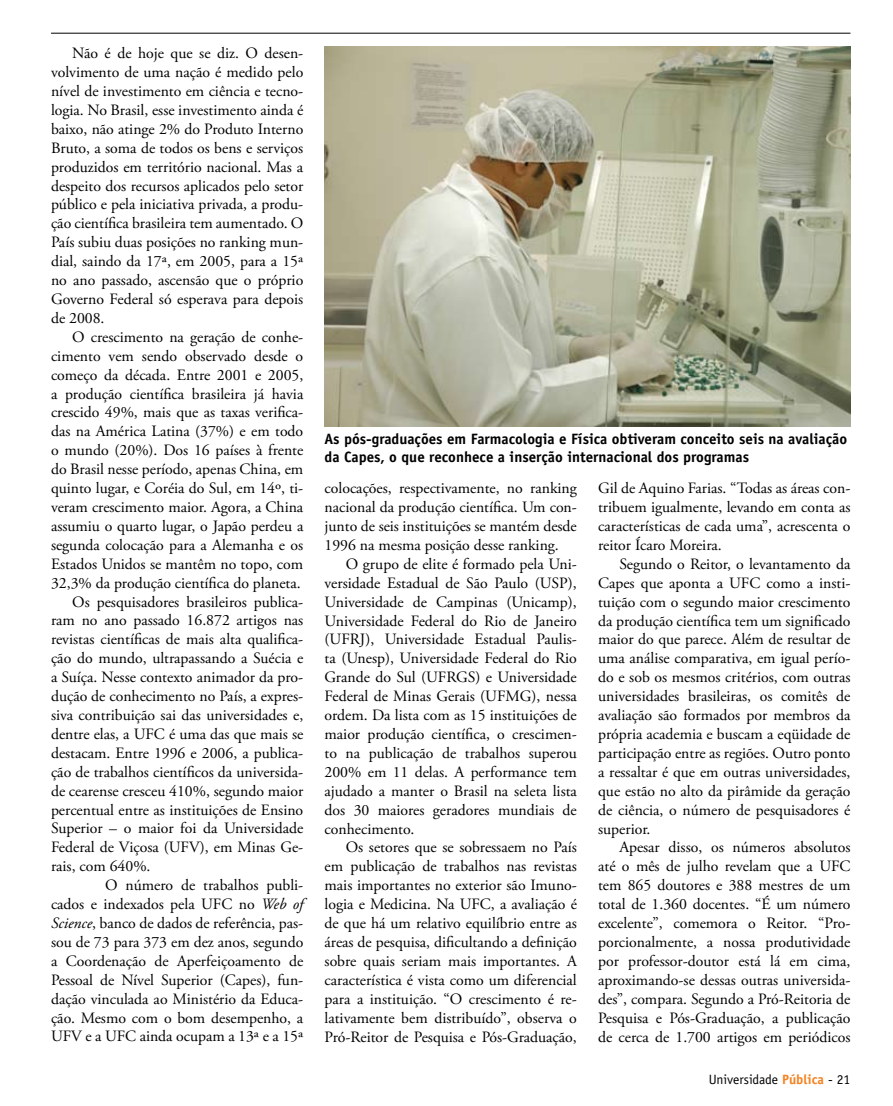
<style>
.page{position:relative;width:893px;height:1106px;background:#fff}
.page>*{position:absolute;margin:0;border:0;box-sizing:border-box;transform-origin:0 0}
.t1{font:15.75px/18.9px "Adobe Garamond Pro";color:#000;text-align:justify}
.t2{font:700 15px/18px "Officina Sans";color:#000}
.t3{font:13.5px "Officina Sans";color:#000}
.s1{font-style:italic}
.s2{font-weight:700;color:#f58220}
</style>
<div class="page">
<hr style="left:51px;top:33px;width:799px;height:1px;background:#000">
<img style="left:324px;top:47px;width:526px;height:379px">
<p class="t1" style="left:51px;top:44px;width:254px;text-indent:21px">Não é de hoje que se diz. O desen&shy;volvimento de uma nação é medido pelo nível de investimento em ciência e tecno&shy;logia. No Brasil, esse investimento ainda é baixo, não atinge 2% do Produto Interno Bruto, a soma de todos os bens e serviços produzidos em território nacional. Mas a despeito dos recursos aplicados pelo setor público e pela iniciativa privada, a produ&shy;ção científica brasileira tem aumentado. O País subiu duas posições no ranking mun&shy;dial, saindo da 17ª, em 2005, para a 15ª no ano passado, ascensão que o próprio Governo Federal só esperava para depois de 2008.</p>
<p class="t1" style="left:72px;top:328px;width:232px">O crescimento na geração de conhe-</p>
<p class="t1" style="left:51px;top:347px;width:254px">cimento vem sendo observado desde o</p>
<p class="t1" style="left:51px;top:366px;width:254px">começo da década. Entre 2001 e 2005,</p>
<p class="t1" style="left:51px;top:385px;width:254px">a produção científica brasileira já havia</p>
<p class="t1" style="left:51px;top:403px;width:254px">crescido 49%, mais que as taxas verifica-</p>
<p class="t1" style="left:51px;top:422px;width:254px">das na América Latina (37%) e em todo</p>
<p class="t1" style="left:51px;top:441px;width:254px">o mundo (20%). Dos 16 países à frente</p>
<p class="t1" style="left:51px;top:460px;width:254px">do Brasil nesse período, apenas China, em</p>
<p class="t1" style="left:51px;top:479px;width:254px">quinto lugar, e Coréia do Sul, em 14º, ti-</p>
<p class="t1" style="left:51px;top:498px;width:254px">veram crescimento maior. Agora, a China</p>
<p class="t1" style="left:51px;top:517px;width:254px">assumiu o quarto lugar, o Japão perdeu a</p>
<p class="t1" style="left:51px;top:536px;width:254px">segunda colocação para a Alemanha e os</p>
<p class="t1" style="left:51px;top:555px;width:254px">Estados Unidos se mantêm no topo, com</p>
<p class="t1" style="left:51px;top:574px;width:251px">32,3% da produção científica do planeta.</p>
<p class="t1" style="left:72px;top:592px;width:233px">Os pesquisadores brasileiros publica-</p>
<p class="t1" style="left:51px;top:611px;width:254px">ram no ano passado 16.872 artigos nas</p>
<p class="t1" style="left:51px;top:630px;width:254px">revistas científicas de mais alta qualifica-</p>
<p class="t1" style="left:51px;top:649px;width:254px">ção do mundo, ultrapassando a Suécia e</p>
<p class="t1" style="left:51px;top:668px;width:254px">a Suíça. Nesse contexto animador da pro-</p>
<p class="t1" style="left:51px;top:687px;width:254px">dução de conhecimento no País, a expres-</p>
<p class="t1" style="left:51px;top:706px;width:254px">siva contribuição sai das universidades e,</p>
<p class="t1" style="left:51px;top:725px;width:254px">dentre elas, a UFC é uma das que mais se</p>
<p class="t1" style="left:51px;top:744px;width:254px">destacam. Entre 1996 e 2006, a publica-</p>
<p class="t1" style="left:51px;top:763px;width:254px">ção de trabalhos científicos da universida-</p>
<p class="t1" style="left:51px;top:781px;width:254px">de cearense cresceu 410%, segundo maior</p>
<p class="t1" style="left:51px;top:800px;width:254px">percentual entre as instituições de Ensino</p>
<p class="t1" style="left:51px;top:819px;width:254px">Superior – o maior foi da Universidade</p>
<p class="t1" style="left:51px;top:838px;width:254px">Federal de Viçosa (UFV), em Minas Ge-</p>
<p class="t1" style="left:51px;top:857px;width:101px">rais, com 640%.</p>
<p class="t1" style="left:105px;top:876px;width:200px">O número de trabalhos publi-</p>
<p class="t1" style="left:51px;top:895px;width:254px">cados e indexados pela UFC no <span class="s1">Web of</span></p>
<p class="t1" style="left:51px;top:914px;width:254px"><span class="s1">Science</span>, banco de dados de referência, pas-</p>
<p class="t1" style="left:51px;top:933px;width:254px">sou de 73 para 373 em dez anos, segundo</p>
<p class="t1" style="left:51px;top:952px;width:254px">a Coordenação de Aperfeiçoamento de</p>
<p class="t1" style="left:51px;top:970px;width:254px">Pessoal de Nível Superior (Capes), fun-</p>
<p class="t1" style="left:51px;top:989px;width:254px">dação vinculada ao Ministério da Educa-</p>
<p class="t1" style="left:51px;top:1008px;width:254px">ção. Mesmo com o bom desempenho, a</p>
<p class="t1" style="left:51px;top:1027px;width:254px">UFV e a UFC ainda ocupam a 13ª e a 15ª</p>
<p class="t2" style="left:325px;top:430px;width:524px">As pós-graduações em Farmacologia e Física obtiveram conceito seis na avaliação da Capes, o que reconhece a inserção internacional dos programas</p>
<p class="t1" style="left:325px;top:479px;width:254px">colocações, respectivamente, no ranking nacional da produção científica. Um con&shy;junto de seis instituições se mantém desde 1996 na mesma posição desse ranking.</p>
<p class="t1" style="left:325px;top:555px;width:254px;text-indent:21px">O grupo de elite é formado pela Uni&shy;versidade Estadual de São Paulo (USP), Universidade de Campinas (Unicamp), Universidade Federal do Rio de Janeiro (UFRJ), Universidade Estadual Paulis&shy;ta (Unesp), Universidade Federal do Rio Grande do Sul (UFRGS) e Universidade Federal de Minas Gerais (UFMG), nessa ordem. Da lista com as 15 instituições de maior produção científica, o crescimen&shy;to na publicação de trabalhos superou 200% em 11 delas. A performance tem ajudado a manter o Brasil na seleta lista dos 30 maiores geradores mundiais de conhecimento.</p>
<p class="t1" style="left:325px;top:838px;width:254px;text-indent:21px">Os setores que se sobressaem no País em publicação de trabalhos nas revistas mais importantes no exterior são Imuno&shy;logia e Medicina. Na UFC, a avaliação é de que há um relativo equilíbrio entre as áreas de pesquisa, dificultando a definição sobre quais seriam mais importantes. A característica é vista como um diferencial para a instituição. “O crescimento é re&shy;lativamente bem distribuído”, observa o Pró-Reitor de Pesquisa e Pós-Graduação,</p>
<p class="t1" style="left:598px;top:479px;width:254px">Gil de Aquino Farias. “Todas as áreas con&shy;tribuem igualmente, levando em conta as características de cada uma”, acrescenta o reitor Ícaro Moreira.</p>
<p class="t1" style="left:598px;top:555px;width:254px;text-indent:21px">Segundo o Reitor, o levantamento da Capes que aponta a UFC como a insti&shy;tuição com o segundo maior crescimento da produção científica tem um significado maior do que parece. Além de resultar de uma análise comparativa, em igual perío&shy;do e sob os mesmos critérios, com outras universidades brasileiras, os comitês de avaliação são formados por membros da própria academia e buscam a eqüidade de participação entre as regiões. Outro ponto a ressaltar é que em outras universidades, que estão no alto da pirâmide da geração de ciência, o número de pesquisadores é superior.</p>
<p class="t1" style="left:598px;top:838px;width:254px;text-indent:21px">Apesar disso, os números absolutos até o mês de julho revelam que a UFC tem 865 doutores e 388 mestres de um total de 1.360 docentes. “É um número excelente”, comemora o Reitor. “Pro&shy;porcionalmente, a nossa produtividade por professor-doutor está lá em cima, aproximando-se dessas outras universida&shy;des”, compara. Segundo a Pró-Reitoria de Pesquisa e Pós-Graduação, a publicação de cerca de 1.700 artigos em periódicos</p>
<p class="t3" style="left:709px;top:1071px;width:143px">Universidade <span class="s2">Pública</span> - 21</p>
</div>
